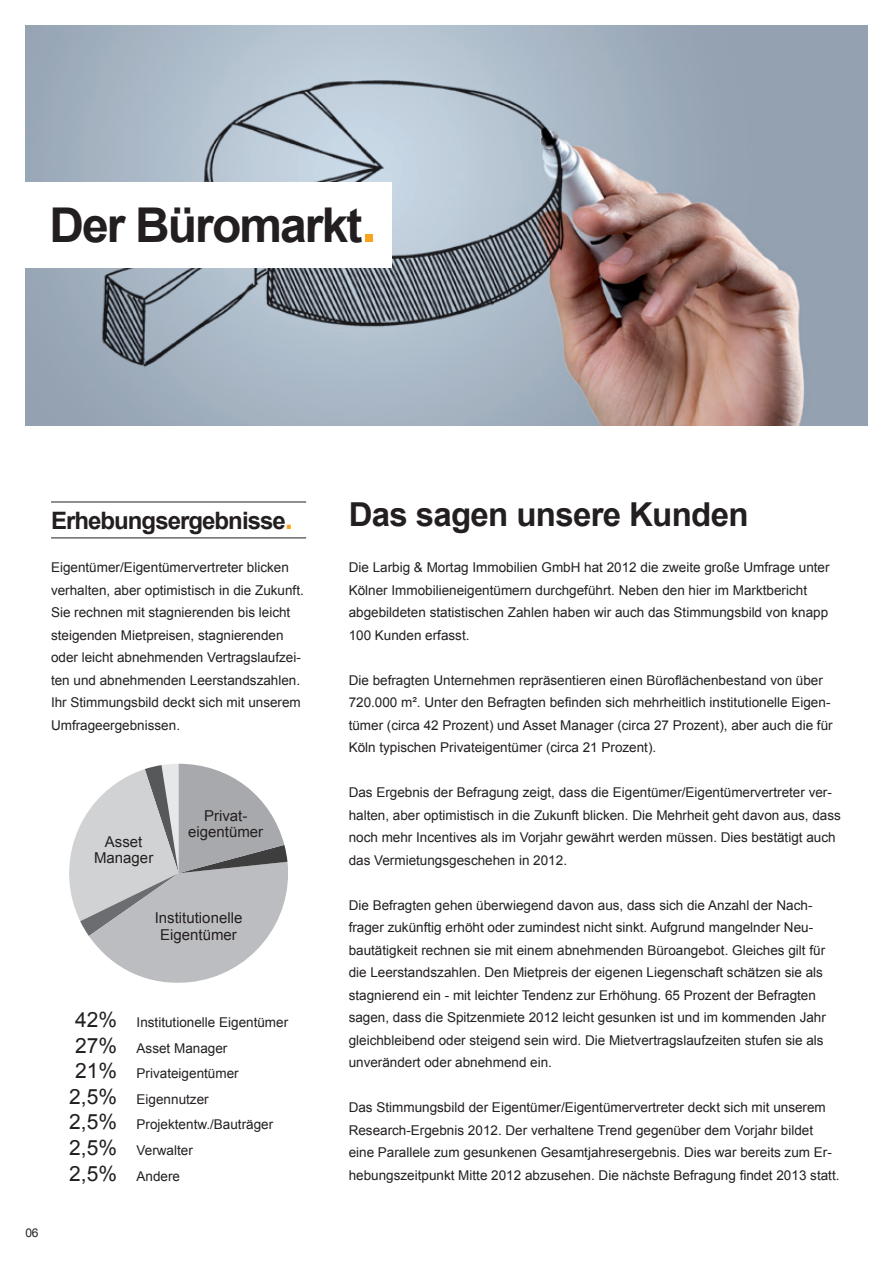
<style>
.page{position:relative;width:893px;height:1263px;background:#fff}
.page>*{position:absolute;margin:0;border:0;box-sizing:border-box;transform-origin:0 0}
.t1{font:700 48px "Arial";letter-spacing:-.04em;color:#231f20}
.t2{font:700 33px "Arial";letter-spacing:-.02em;color:#231f20}
.t3{font:700 24px "Arial";letter-spacing:-.04em;color:#231f20}
.t4{font:15px/16.5px "Arial";color:#231f20;text-align:center}
.t5{font:13.5px/22.5px "Arial";color:#231f20}
.t6{font:12px "Arial";color:#231f20}
.s1{font-size:57px;color:#f9a51b}
.s2{font-size:30px;color:#f9a51b}
.s3{font-size:21px}
</style>
<div class="page">
<img style="left:26px;top:26px;width:841px;height:399px">
<hr style="left:51px;top:502px;width:255px;height:1px;background:#231f20">
<hr style="left:51px;top:538px;width:255px;height:1px;background:#231f20">
<img style="left:81px;top:67px;width:493px;height:309px">
<div style="left:19px;top:183px;width:373px;height:85px;background:#fff"></div>
<svg style="left:69px;top:764px;width:219px;height:219px"></svg>
<h1 class="t1" style="left:49px;top:199px;width:328px">Der Büromarkt<span class="s1">.</span></h1>
<h3 class="t3" style="left:51px;top:508px;width:244px">Erhebungsergebnisse<span class="s2">.</span></h3>
<p class="t5" style="left:51px;top:556px;width:254px">Eigentümer/Eigentümervertreter blicken verhalten, aber optimistisch in die Zukunft.<br>Sie rechnen mit stagnierenden bis leicht steigenden Mietpreisen, stagnierenden oder leicht abnehmenden Vertragslaufzei&shy;ten und abnehmenden Leerstandszahlen.<br>Ihr Stimmungsbild deckt sich mit unserem Umfrageergebnissen.</p>
<p class="t6" style="left:26px;top:1226px;width:15px">06</p>
<p class="t4" style="left:94px;top:833px;width:61px">Asset<br>Manager</p>
<p class="t4" style="left:188px;top:807px;width:77px">Privat&shy;eigentümer</p>
<p class="t4" style="left:155px;top:910px;width:89px">Institutionelle<br>Eigentümer</p>
<p class="t5" style="left:75px;top:1011px;width:215px"><span class="s3">42%</span> Institutionelle Eigentümer</p>
<p class="t5" style="left:75px;top:1037px;width:154px"><span class="s3">27%</span> Asset Manager</p>
<p class="t5" style="left:75px;top:1062px;width:165px"><span class="s3">21%</span> Privateigentümer</p>
<p class="t5" style="left:69px;top:1088px;width:141px"><span class="s3">2,5%</span> Eigennutzer</p>
<p class="t5" style="left:69px;top:1113px;width:205px"><span class="s3">2,5%</span> Projektentw./Bauträger</p>
<p class="t5" style="left:69px;top:1139px;width:125px"><span class="s3">2,5%</span> Verwalter</p>
<p class="t5" style="left:69px;top:1164px;width:112px"><span class="s3">2,5%</span> Andere</p>
<h2 class="t2" style="left:349px;top:496px;width:401px">Das sagen unsere Kunden</h2>
<p class="t5" style="left:349px;top:556px;width:482px">Die Larbig &amp; Mortag Immobilien GmbH hat 2012 die zweite große Umfrage unter Kölner Immobilieneigentümern durchgeführt. Neben den hier im Marktbericht abgebildeten statistischen Zahlen haben wir auch das Stimmungsbild von knapp 100 Kunden erfasst.</p>
<p class="t5" style="left:349px;top:669px;width:485px">Die befragten Unternehmen repräsentieren einen Büroflächenbestand von über 720.000 m². Unter den Befragten befinden sich mehrheitlich institutionelle Eigen&shy;tümer (circa 42 Prozent) und Asset Manager (circa 27 Prozent), aber auch die für Köln typischen Privateigentümer (circa 21 Prozent).</p>
<p class="t5" style="left:349px;top:781px;width:494px">Das Ergebnis der Befragung zeigt, dass die Eigentümer/Eigentümervertreter ver&shy;halten, aber optimistisch in die Zukunft blicken. Die Mehrheit geht davon aus, dass noch mehr Incentives als im Vorjahr gewährt werden müssen. Dies bestätigt auch das Vermietungsgeschehen in 2012.</p>
<p class="t5" style="left:349px;top:894px;width:479px">Die Befragten gehen überwiegend davon aus, dass sich die Anzahl der Nach&shy;frager zukünftig erhöht oder zumindest nicht sinkt. Aufgrund mangelnder Neu&shy;bautätigkeit rechnen sie mit einem abnehmenden Büroangebot. Gleiches gilt für die Leerstandszahlen. Den Mietpreis der eigenen Liegenschaft schätzen sie als stagnierend ein - mit leichter Tendenz zur Erhöhung. 65 Prozent der Befragten sagen, dass die Spitzenmiete 2012 leicht gesunken ist und im kommenden Jahr gleichbleibend oder steigend sein wird. Die Mietvertragslaufzeiten stufen sie als unverändert oder abnehmend ein.</p>
<p class="t5" style="left:349px;top:1096px;width:492px">Das Stimmungsbild der Eigentümer/Eigentümervertreter deckt sich mit unserem Research-Ergebnis 2012. Der verhaltene Trend gegenüber dem Vorjahr bildet eine Parallele zum gesunkenen Gesamtjahresergebnis. Dies war bereits zum Er&shy;hebungszeitpunkt Mitte 2012 abzusehen. Die nächste Befragung findet 2013 statt.</p>
</div>
